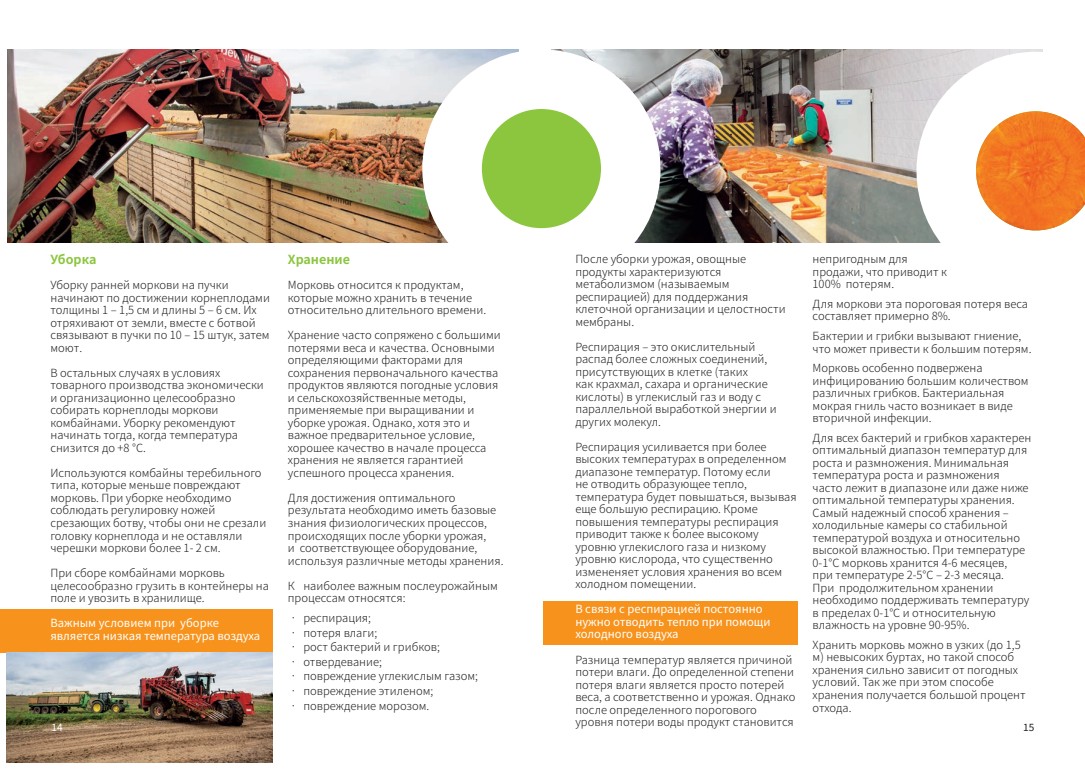
<style>
.page{position:relative;width:1085px;height:780px;background:#fff}
.page>*{position:absolute;margin:0;border:0;box-sizing:border-box;transform-origin:0 0}
.t1{font:700 12.5px "Source Han Sans TC";color:#8bc63e}
.t2{font:300 11.25px/12.5px "Source Han Sans TC";color:#231f20}
.t3{font:11.25px/12.5px "Source Han Sans TC";color:#fff}
.t4{font:11.25px "Source Sans Pro";color:#fff}
.t5{font:11.25px "Source Sans Pro";color:#231f20}
</style>
<div class="page">
<div style="left:543px;top:601px;width:254px;height:43px;background:#f7931d"></div>
<div style="left:0;top:609px;width:272px;height:43px;background:#f7931d"></div>
<img style="left:552px;top:49px;width:490px;height:194px">
<img style="left:7px;top:49px;width:511px;height:194px">
<div style="left:422px;top:49px;width:238px;height:239px;background:#fff;border-radius:50%"></div>
<div style="left:482px;top:109px;width:119px;height:119px;background:#8bc63e;border-radius:50%"></div>
<img style="left:6px;top:652px;width:266px;height:110px">
<svg style="left:916px;top:52px;width:126px;height:191px"></svg>
<img style="left:975px;top:111px;width:109px;height:119px">
<p class="t1" style="left:50px;top:253px;width:48px">Уборка</p>
<p class="t2" style="left:50px;top:279px;width:221px">Уборку ранней моркови на пучки начинают по достижении корнеплодами толщины 1 – 1,5 см и длины 5 – 6 см. Их отряхивают от земли, вместе с ботвой связывают в пучки по 10 – 15 штук, затем моют.</p>
<p class="t2" style="left:50px;top:367px;width:215px">В остальных случаях в условиях товарного производства экономически и организационно целесообразно собирать корнеплоды моркови комбайнами. Уборку рекомендуют начинать тогда, когда температура снизится до +8 °С.</p>
<p class="t2" style="left:50px;top:467px;width:217px">Используются комбайны теребильного типа, которые меньше повреждают морковь. При уборке необходимо соблюдать регулировку ножей срезающих ботву, чтобы они не срезали головку корнеплода и не оставляли черешки моркови более 1- 2 см.</p>
<p class="t2" style="left:50px;top:567px;width:220px">При сборе комбайнами морковь целесообразно грузить в контейнеры на поле и увозить в хранилище.</p>
<p class="t3" style="left:50px;top:617px;width:211px">Важным условием при уборке является низкая температура воздуха</p>
<p class="t2" style="left:575px;top:253px;width:212px">После уборки урожая, овощные продукты характеризуются метаболизмом (называемым респирацией) для поддержания клеточной организации и целостности мембраны.</p>
<p class="t2" style="left:575px;top:341px;width:203px">Респирация – это окислительный распад более сложных соединений, присутствующих в клетке (таких<br>как крахмал, сахара и органические кислоты) в углекислый газ и воду с параллельной выработкой энергии и других молекул.</p>
<p class="t2" style="left:575px;top:440px;width:223px">Респирация усиливается при более высоких температурах в определенном диапазоне температур. Потому если<br>не отводить образующее тепло, температура будет повышаться, вызывая еще большую респирацию. Кроме повышения температуры респирация приводит также к более высокому уровню углекислого газа и низкому уровню кислорода, что существенно измененяет условия хранения во всем холодном помещении.</p>
<p class="t3" style="left:575px;top:603px;width:197px">В связи с респирацией постоянно нужно отводить тепло при помощи холодного воздуха</p>
<p class="t2" style="left:575px;top:653px;width:221px">Разница температур является причиной потери влаги. До определенной степени потеря влаги является просто потерей веса, а соответственно и урожая. Однако после определенного порогового уровня потери воды продукт становится</p>
<p class="t1" style="left:288px;top:253px;width:64px">Хранение</p>
<p class="t2" style="left:288px;top:279px;width:200px">Морковь относится к продуктам, которые можно хранить в течение относительно длительного времени.</p>
<p class="t2" style="left:288px;top:329px;width:214px">Хранение часто сопряжено с большими потерями веса и качества. Основными определяющими факторами для сохранения первоначального качества продуктов являются погодные условия и сельскохозяйственные методы, применяемые при выращивании и уборке урожая. Однако, хотя это и важное предварительное условие, хорошее качество в начале процесса хранения не является гарантией успешного процесса хранения.</p>
<p class="t2" style="left:288px;top:492px;width:217px">Для достижения оптимального результата необходимо иметь базовые знания физиологических процессов, происходящих после уборки урожая,<br>и соответствующее оборудование, используя различные методы хранения.</p>
<p class="t2" style="left:288px;top:579px;width:211px">К наиболее важным послеурожайным процессам относятся:</p>
<p class="t2" style="left:288px;top:612px;width:85px">• респирация;</p>
<p class="t2" style="left:288px;top:626px;width:91px">• потеря влаги;</p>
<p class="t2" style="left:288px;top:641px;width:153px">• рост бактерий и грибков;</p>
<p class="t2" style="left:288px;top:655px;width:96px">• отвердевание;</p>
<p class="t2" style="left:288px;top:670px;width:191px">• повреждение углекислым газом;</p>
<p class="t2" style="left:288px;top:685px;width:147px">• повреждение этиленом;</p>
<p class="t2" style="left:288px;top:699px;width:143px">• повреждение морозом.</p>
<p class="t2" style="left:812px;top:253px;width:136px">непригодным для продажи, что приводит к<br>100% потерям.</p>
<p class="t2" style="left:812px;top:298px;width:217px">Для моркови эта пороговая потеря веса составляет примерно 8%.</p>
<p class="t2" style="left:812px;top:330px;width:220px">Бактерии и грибки вызывают гниение, что может привести к большим потерям.</p>
<p class="t2" style="left:812px;top:362px;width:217px">Морковь особенно подвержена инфицированию большим количеством различных грибков. Бактериальная мокрая гниль часто возникает в виде вторичной инфекции.</p>
<p class="t2" style="left:812px;top:431px;width:220px">Для всех бактерий и грибков характерен оптимальный диапазон температур для роста и размножения. Минимальная температура роста и размножения часто лежит в диапазоне или даже ниже оптимальной температуры хранения.<br>Самый надежный способ хранения – холодильные камеры со стабильной температурой воздуха и относительно высокой влажностью. При температуре 0-1°С морковь хранится 4-6 месяцев,<br>при температуре 2-5°С – 2-3 месяца.<br>При продолжительном хранении необходимо поддерживать температуру в пределах 0-1°С и относительную влажность на уровне 90-95%.</p>
<p class="t2" style="left:812px;top:638px;width:214px">Хранить морковь можно в узких (до 1,5 м) невысоких буртах, но такой способ хранения сильно зависит от погодных условий. Так же при этом способе хранения получается большой процент отхода.</p>
<p class="t4" style="left:52px;top:720px;width:13px">14</p>
<p class="t5" style="left:1023px;top:720px;width:13px">15</p>
</div>
